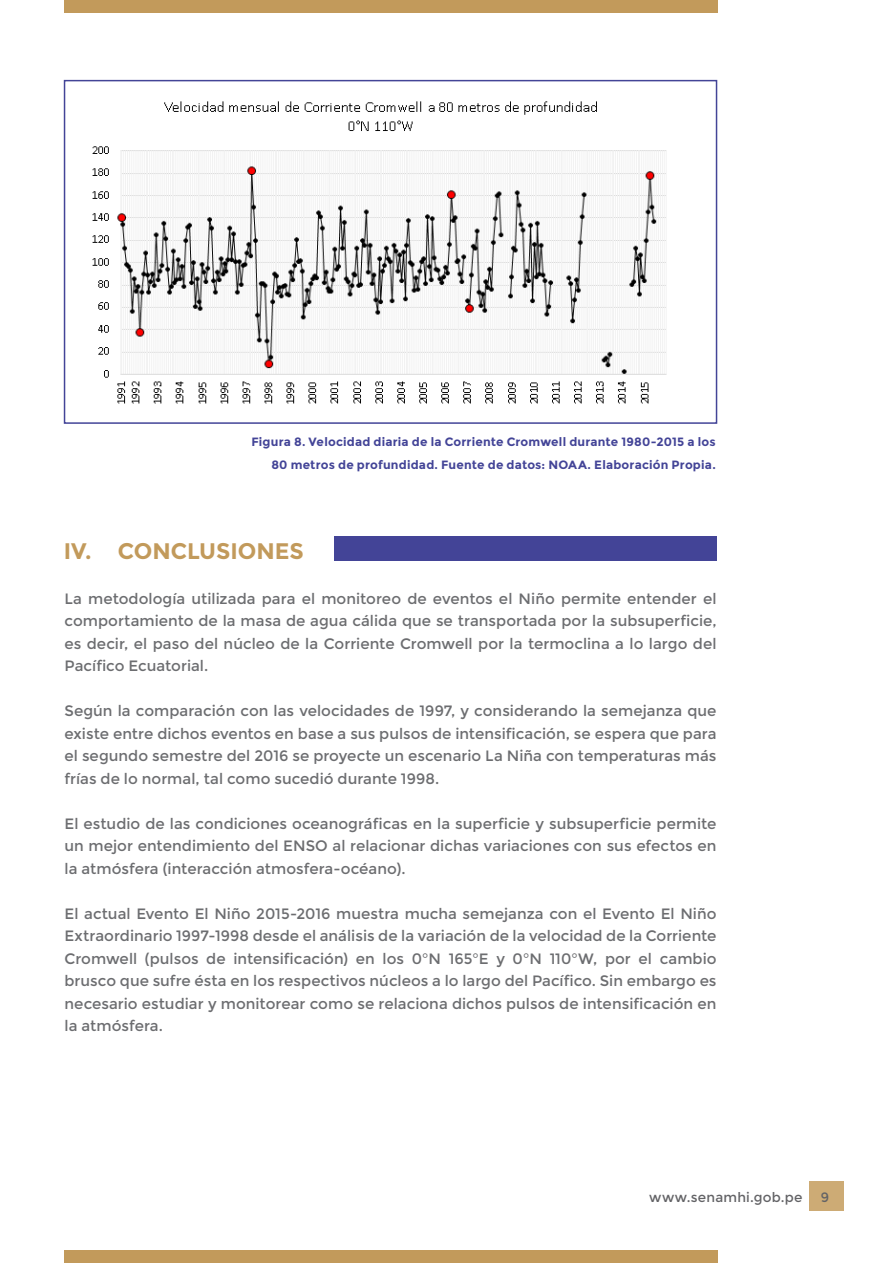
<style>
.page{position:relative;width:893px;height:1263px;background:#fff}
.page>*{position:absolute;margin:0;border:0;box-sizing:border-box;transform-origin:0 0}
.t1{font:700 22.5px "Montserrat";color:#c29a5b}
.t2{font:15px/22.5px "Montserrat";color:#6c6d70;text-align:justify}
.t3{font:13.5px "Montserrat";letter-spacing:.015em;color:#636366}
.t4{font:700 12px/22.5px "Montserrat";letter-spacing:.015em;color:#434497;text-align:right}
</style>
<div class="page">
<div style="left:809px;top:1181px;width:34px;height:30px;background:#cdab75"></div>
<div style="left:64px;top:0;width:653px;height:13px;background:#c29a5b"></div>
<div style="left:64px;top:1250px;width:653px;height:13px;background:#c29a5b"></div>
<div style="left:64px;top:80px;width:653px;height:344px;border:2px solid #434497"></div>
<img style="left:92px;top:101px;width:575px;height:303px">
<div style="left:335px;top:536px;width:382px;height:25px;background:#434497"></div>
<p class="t4" style="left:251px;top:431px;width:466px">Figura 8. Velocidad diaria de la Corriente Cromwell durante 1980-2015 a los<br>80 metros de profundidad. Fuente de datos: NOAA. Elaboración Propia.</p>
<p class="t1" style="left:64px;top:537px;width:242px">IV. CONCLUSIONES</p>
<p class="t2" style="left:65px;top:587px;width:653px">La metodología utilizada para el monitoreo de eventos el Niño permite entender el comportamiento de la masa de agua cálida que se transportada por la subsuperficie, es decir, el paso del núcleo de la Corriente Cromwell por la termoclina a lo largo del Pacífico Ecuatorial.</p>
<p class="t2" style="left:65px;top:700px;width:653px">Según la comparación con las velocidades de 1997, y considerando la semejanza que existe entre dichos eventos en base a sus pulsos de intensificación, se espera que para el segundo semestre del 2016 se proyecte un escenario La Niña con temperaturas más frías de lo normal, tal como sucedió durante 1998.</p>
<p class="t2" style="left:65px;top:812px;width:653px">El estudio de las condiciones oceanográficas en la superficie y subsuperficie permite un mejor entendimiento del ENSO al relacionar dichas variaciones con sus efectos en la atmósfera (interacción atmosfera-océano).</p>
<p class="t2" style="left:65px;top:902px;width:653px">El actual Evento El Niño 2015-2016 muestra mucha semejanza con el Evento El Niño Extraordinario 1997-1998 desde el análisis de la variación de la velocidad de la Corriente Cromwell (pulsos de intensificación) en los 0°N 165°E y 0°N 110°W, por el cambio brusco que sufre ésta en los respectivos núcleos a lo largo del Pacífico. Sin embargo es necesario estudiar y monitorear como se relaciona dichos pulsos de intensificación en la atmósfera.</p>
<p class="t3" style="left:649px;top:1189px;width:155px">www.senamhi.gob.pe</p>
<p class="t3" style="left:821px;top:1189px;width:10px">9</p>
</div>
